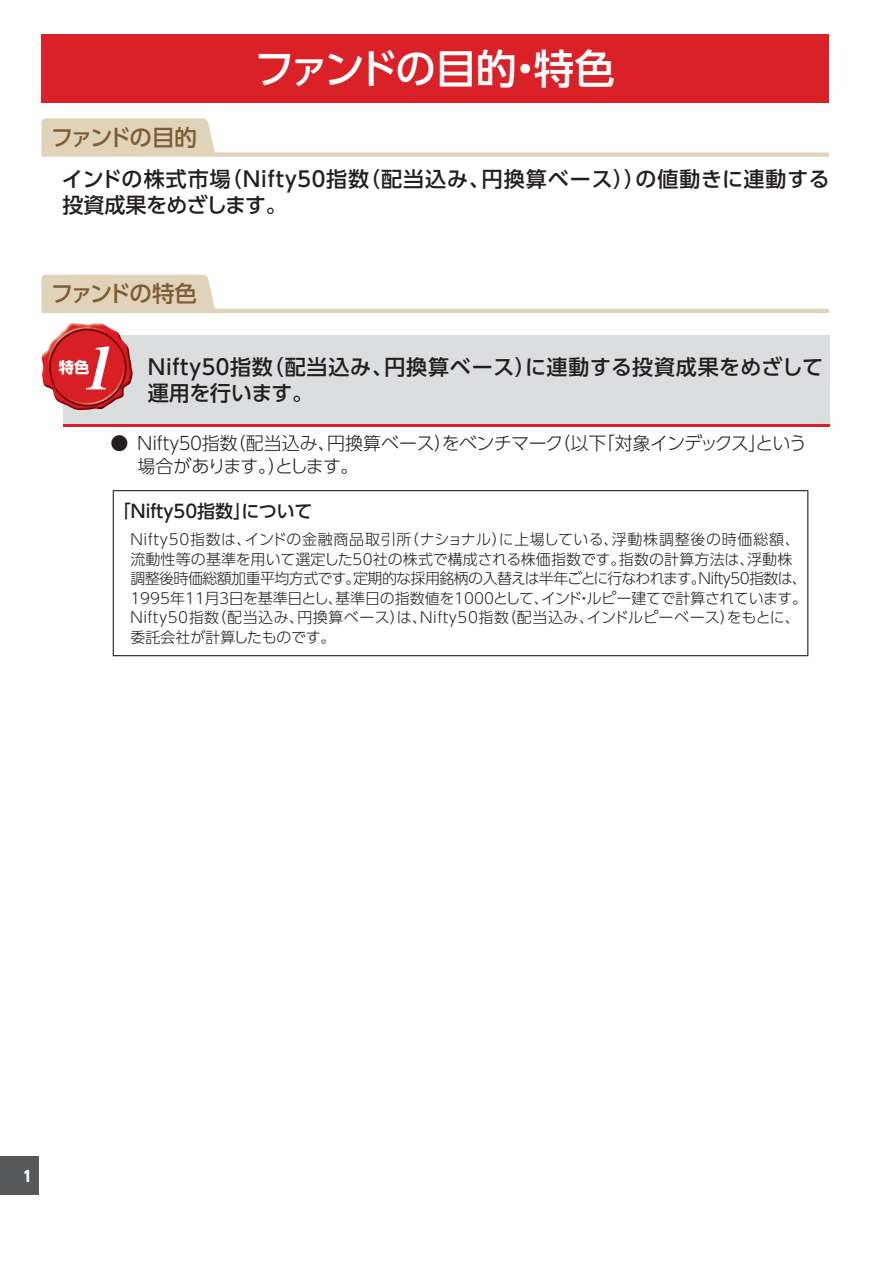
<style>
.page{position:relative;width:893px;height:1263px;background:#fff}
.page>*{position:absolute;margin:0;border:0;box-sizing:border-box;transform-origin:0 0}
.t1{font:italic 58.5px "Midashi Min Pr 5 MA31";color:#fff;scale:1.04 1}
.t2{font:500 40.5px "UD Shin Go Pro";letter-spacing:-.06em;color:#fff}
.t3{font:500 22.5px "UD Shin Go Pro";letter-spacing:-.095em;color:#7e5d36}
.t4{font:500 21px/25.5px "UD Shin Go Pro";letter-spacing:.01em;color:#231f20}
.t5{font:300 18px/22.5px "UD Shin Go Pro";letter-spacing:-.05em;color:#231f20}
.t6{font:500 18px "UD Shin Go Pro";letter-spacing:-.035em;color:#231f20}
.t7{font:700 15.3px "UD Shin Go Pro";color:#fff}
.t8{font:300 15px/19.5px "UD Shin Go Pro";letter-spacing:-.01em;color:#231f20}
.t9{font:800 15px "UD Shin Go Pro";color:#fff;scale:.9 1}
</style>
<div class="page">
<div style="left:0;top:1157px;width:38px;height:38px;background:#57585a"></div>
<div style="left:41px;top:35px;width:788px;height:68px;background:#da2128"></div>
<svg style="left:41px;top:118px;width:788px;height:39px"></svg>
<svg style="left:41px;top:275px;width:788px;height:38px"></svg>
<div style="left:63px;top:336px;width:766px;height:91px;background:#dcdddf"></div>
<hr style="left:63px;top:424px;width:766px;height:3px;background:#da2128">
<img style="left:41px;top:323px;width:92px;height:87px">
<hr style="left:113px;top:490px;width:695px;height:1px;background:#231f20">
<hr style="left:113px;top:491px;width:1px;height:164px;background:#231f20">
<hr style="left:807px;top:491px;width:1px;height:164px;background:#231f20">
<hr style="left:113px;top:655px;width:695px;height:1px;background:#231f20">
<h2 class="t2" style="left:254px;top:36px;width:362px">ファンドの目的・特色</h2>
<h3 class="t3" style="left:51px;top:119px;width:147px">ファンドの目的</h3>
<h3 class="t4" style="left:62px;top:166px;width:769px">インドの株式市場（Ｎｉｆｔｙ５０指数（配当込み、円換算ベース））の値動きに連動する投資成果をめざします。</h3>
<h3 class="t3" style="left:51px;top:276px;width:148px">ファンドの特色</h3>
<h1 class="t1" style="left:80px;top:322px;width:49px">1</h1>
<h3 class="t4" style="left:146px;top:354px;width:678px">Ｎｉｆｔｙ５０指数（配当込み、円換算ベース）に連動する投資成果をめざして運用を行います。</h3>
<p class="t5" style="left:137px;top:432px;width:671px;text-indent:-27px">● Ｎｉｆｔｙ５０指数（配当込み、円換算ベース）をベンチマーク（以下「対象インデックス」という場合があります。）とします。</p>
<p class="t6" style="left:113px;top:496px;width:201px">「Ｎｉｆｔｙ50指数」について</p>
<p class="t8" style="left:129px;top:529px;width:680px">Nifty50指数は、インドの金融商品取引所（ナショナル）に上場している、浮動株調整後の時価総額、流動性等の基準を用いて選定した50社の株式で構成される株価指数です。指数の計算方法は、浮動株調整後時価総額加重平均方式です。定期的な採用銘柄の入替えは半年ごとに行なわれます。Nifty50指数は、1995年11月３日を基準日とし、基準日の指数値を1000として、インド・ルピー建てで計算されています。Ｎｉｆｔｙ50指数（配当込み、円換算ベース）は、Ｎｉｆｔｙ50指数（配当込み、インドルピーベース）をもとに、委託会社が計算したものです。</p>
<p class="t7" style="left:59px;top:355px;width:32px">特色</p>
<p class="t9" style="left:23px;top:1163px;width:11px">1</p>
</div>
